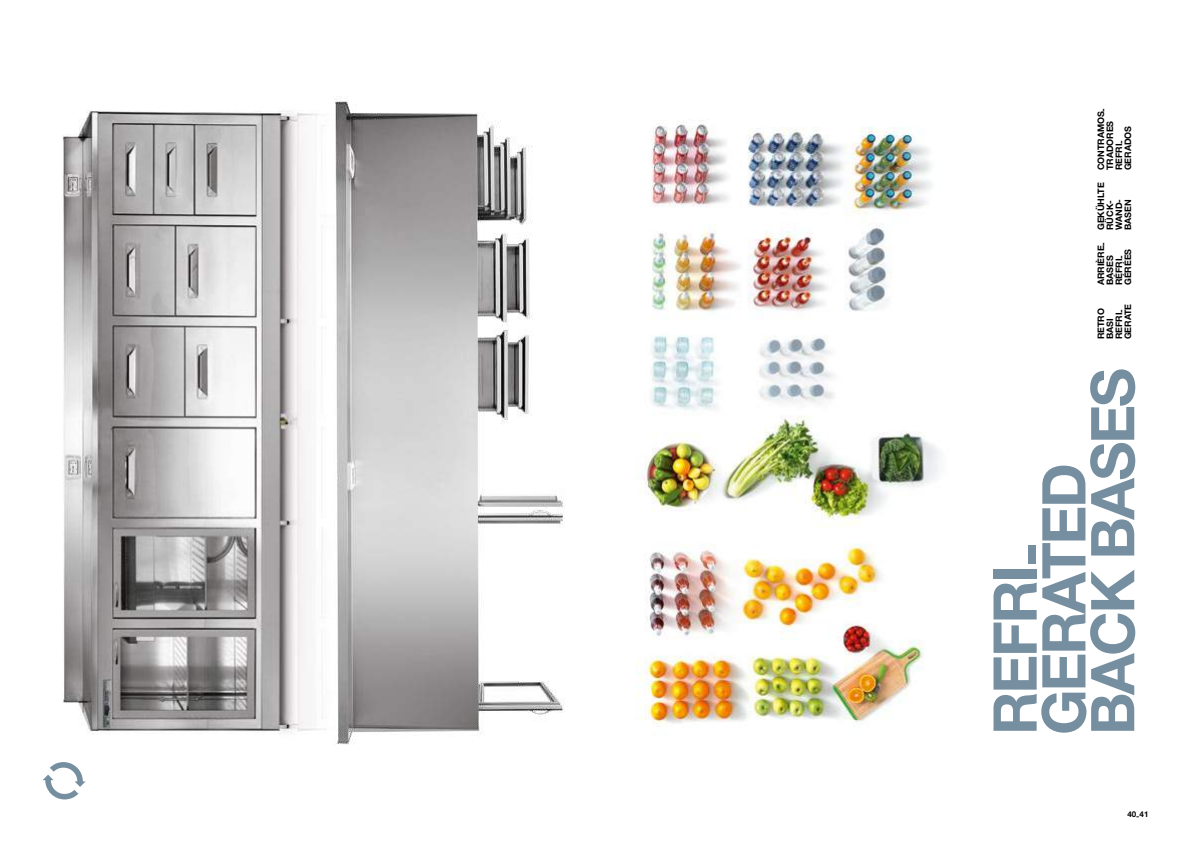
<style>
.page{position:relative;width:1191px;height:842px;background:#fff}
.page>*{position:absolute;margin:0;border:0;box-sizing:border-box;transform-origin:0 0}
.t1{font:700 60.4px/48.8px "Helvetica Neue LT Std";letter-spacing:-.04em;color:#768fa0}
.t2{font:700 9px/9px "Helvetica Neue LT Std";letter-spacing:-.01em;color:#000}
.t3{font:700 8px "Helvetica Neue LT Std";color:#000}
</style>
<div class="page">
<img style="left:637px;top:120px;width:302px;height:607px">
<img style="left:61px;top:110px;width:265px;height:690px">
<img style="left:333px;top:96px;width:232px;height:649px">
<svg style="left:43px;top:762px;width:43px;height:37px"></svg>
<p class="t2" style="left:1096px;top:170px;width:64px;rotate:-90deg">CONTRAMOS-<br>TRADORES<br>REFRI-<br>GERADOS</p>
<p class="t2" style="left:1096px;top:230px;width:49px;rotate:-90deg">GEKÜHLTE<br>RÜCK-<br>WAND-<br>BASEN</p>
<p class="t2" style="left:1096px;top:285px;width:45px;rotate:-90deg">ARRIÈRE-<br>BASES<br>RÉFRI-<br>GÉRÉES</p>
<p class="t2" style="left:1096px;top:339px;width:37px;rotate:-90deg">RETRO<br>BASI<br>REFRI-<br>GERATE</p>
<h1 class="t1" style="left:989px;top:735px;width:368px;rotate:-90deg">REFRI-<br>GERATED<br>BACK BASES</h1>
<p class="t3" style="left:1127px;top:809px;width:23px">40-41</p>
</div>
